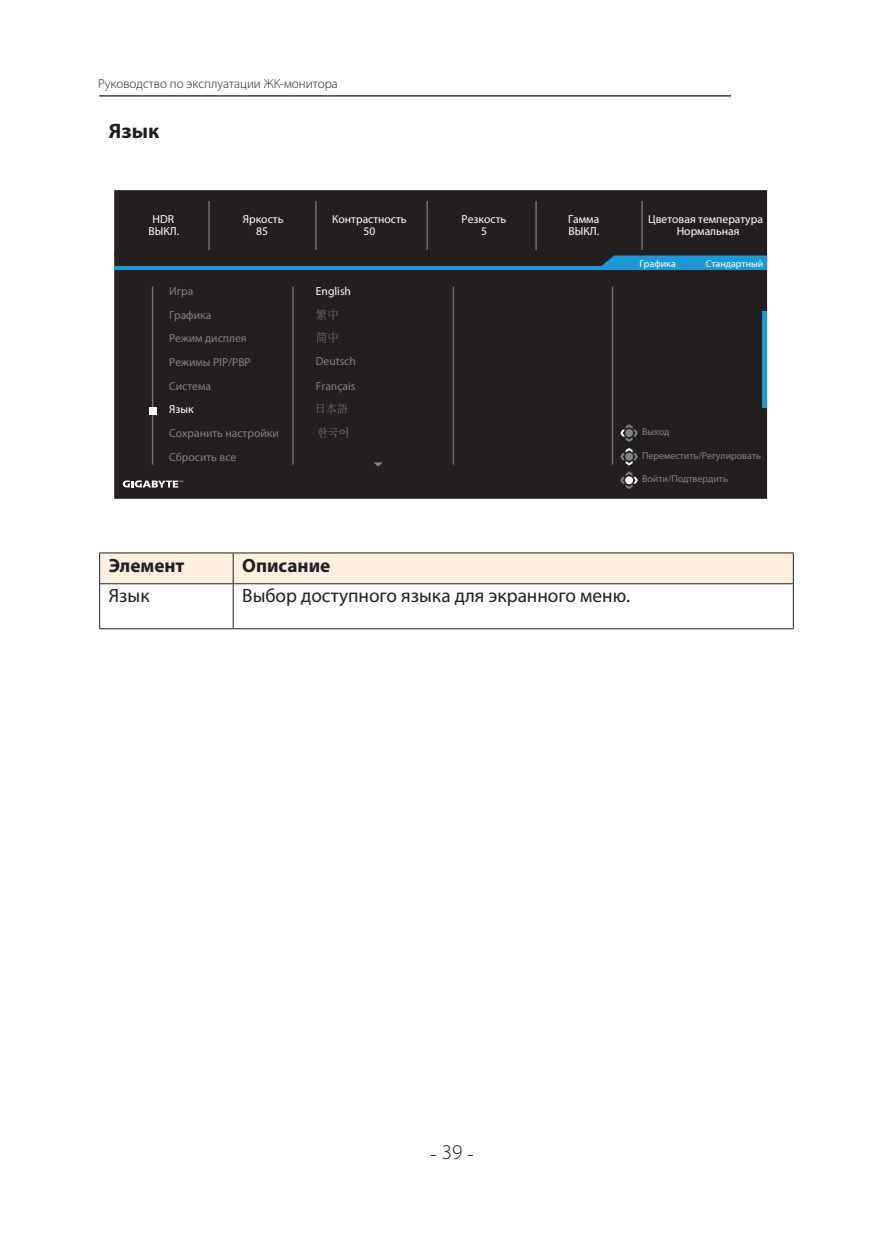
<style>
.page{position:relative;width:893px;height:1241px;background:#fff}
.page>*{position:absolute;margin:0;border:0;box-sizing:border-box;transform-origin:0 0}
.t1{font:300 21px "Adobe Song Std";color:#231f20}
.Heading_3{font:700 21px "Myriad Pro";color:#231f20}
.Table_Paragraph{font:19.25px "Myriad Pro";color:#231f20}
.Table_Paragraph-2{font:700 19.25px "Myriad Pro";color:#231f20}
.t2{font:300 13.12px "Myriad Pro";color:#231f20}
.t3{font:11.55px/23.6px "Play";color:#808285}
.t4{font:11.55px/12.4px "Play";color:#fff;text-align:center}
.t5{font:500 11.55px "Adobe Myungjo Std";color:#808285;scale:.95 1}
.t6{font:300 11.55px "Adobe Song Std";color:#808285}
.t7{font:9.97px "Play";color:#808285}
.t8{font:9.97px "Play";color:#fff}
.s1{font-family:"Adobe Song Std";font-weight:300}
.s2{font-family:"Myriad Pro"}
</style>
<div class="page">
<hr style="left:99px;top:95px;width:632px;height:2px;background:#57585a">
<div style="left:114px;top:270px;width:653px;height:228px;background:#231f20"></div>
<div style="left:762px;top:311px;width:5px;height:96px;background:#1d99d6"></div>
<hr style="left:114px;top:266px;width:653px;height:4px;background:#1d99d6">
<div style="left:114px;top:190px;width:653px;height:76px;background:#231f20"></div>
<svg style="left:620px;top:424px;width:18px;height:18px"></svg>
<svg style="left:620px;top:448px;width:18px;height:17px"></svg>
<svg style="left:620px;top:471px;width:18px;height:18px"></svg>
<hr style="left:612px;top:286px;width:1px;height:178px;background:#727172">
<hr style="left:453px;top:286px;width:1px;height:178px;background:#727172">
<hr style="left:292px;top:286px;width:2px;height:178px;background:#727172">
<hr style="left:152px;top:286px;width:1px;height:178px;background:#727172">
<hr style="left:208px;top:201px;width:2px;height:49px;background:#727172">
<hr style="left:315px;top:201px;width:2px;height:49px;background:#727172">
<hr style="left:426px;top:201px;width:2px;height:49px;background:#727172">
<hr style="left:535px;top:201px;width:2px;height:49px;background:#727172">
<hr style="left:641px;top:201px;width:2px;height:49px;background:#727172">
<div style="left:149px;top:407px;width:7px;height:7px;background:#fff"></div>
<svg style="left:123px;top:480px;width:60px;height:7px"></svg>
<svg style="left:374px;top:462px;width:9px;height:4px"></svg>
<div style="left:100px;top:553px;width:693px;height:30px;background:#ffefe1"></div>
<hr style="left:99px;top:552px;width:134px;height:1px;background:#231f20">
<hr style="left:99px;top:553px;width:1px;height:30px;background:#231f20">
<hr style="left:233px;top:552px;width:561px;height:1px;background:#231f20">
<hr style="left:233px;top:553px;width:1px;height:30px;background:#231f20">
<hr style="left:793px;top:553px;width:1px;height:30px;background:#231f20">
<hr style="left:99px;top:583px;width:134px;height:1px;background:#231f20">
<hr style="left:99px;top:584px;width:1px;height:44px;background:#231f20">
<hr style="left:233px;top:583px;width:561px;height:1px;background:#231f20">
<hr style="left:233px;top:584px;width:1px;height:44px;background:#231f20">
<hr style="left:793px;top:584px;width:1px;height:44px;background:#231f20">
<hr style="left:99px;top:628px;width:134px;height:1px;background:#231f20">
<hr style="left:233px;top:628px;width:561px;height:1px;background:#231f20">
<p class="t2" style="left:98px;top:75px;width:241px">Руководство по эксплуатации ЖК-монитора</p>
<p class="Heading_3" style="left:109px;top:118px;width:52px">Язык</p>
<p class="t4" style="left:149px;top:212px;width:32px">HDR<br>ВЫКЛ.</p>
<p class="t4" style="left:243px;top:212px;width:42px">Яркость</p>
<p class="t4" style="left:332px;top:212px;width:76px">Контрастность</p>
<p class="t4" style="left:462px;top:212px;width:46px">Резкость</p>
<p class="t4" style="left:568px;top:212px;width:33px">Гамма</p>
<p class="t4" style="left:648px;top:212px;width:116px">Цветовая температура</p>
<p class="t4" style="left:256px;top:225px;width:13px">85</p>
<p class="t4" style="left:364px;top:225px;width:13px">50</p>
<p class="t4" style="left:481px;top:225px;width:7px">5</p>
<p class="t4" style="left:569px;top:225px;width:32px">ВЫКЛ.</p>
<p class="t4" style="left:677px;top:225px;width:64px">Нормальная</p>
<p class="t8" style="left:640px;top:257px;width:38px">Графика</p>
<p class="t8" style="left:706px;top:257px;width:59px">Стандартный</p>
<p class="t3" style="left:169px;top:279px;width:79px">Игра<br>Графика<br>Режим дисплея</p>
<p class="t3" style="left:169px;top:374px;width:43px">Система</p>
<p class="t3" style="left:169px;top:350px;width:83px">Режимы PIP/PBP</p>
<p class="t4" style="left:169px;top:403px;width:26px">Язык</p>
<p class="t3" style="left:169px;top:445px;width:69px">Сбросить все</p>
<p class="t3" style="left:169px;top:421px;width:111px">Сохранить настройки</p>
<p class="t4" style="left:316px;top:284px;width:37px">English</p>
<p class="t3" style="left:316px;top:327px;width:42px;line-height:22.6px"><span class="s1">简中<br></span>Deutsch</p>
<p class="t3" style="left:315px;top:375px;width:42px;line-height:22.8px">Français<span class="s1">日本語</span></p>
<p class="t5" style="left:317px;top:427px;width:36px">한국어</p>
<p class="t6" style="left:316px;top:308px;width:25px">繁中</p>
<p class="t7" style="left:642px;top:425px;width:29px">Выход</p>
<p class="t7" style="left:642px;top:449px;width:120px">Переместить/Регулировать</p>
<p class="t7" style="left:642px;top:472px;width:87px">Войти/Подтвердить</p>
<p class="Table_Paragraph-2" style="left:109px;top:552px;width:77px">Элемент</p>
<p class="Table_Paragraph-2" style="left:242px;top:552px;width:90px">Описание</p>
<p class="Table_Paragraph" style="left:109px;top:584px;width:42px">Язык</p>
<p class="Table_Paragraph" style="left:242px;top:584px;width:389px">Выбор доступного языка для экранного меню.</p>
<h1 class="t1" style="left:430px;top:1140px;width:46px">- <span class="s2">39</span> -</h1>
</div>
